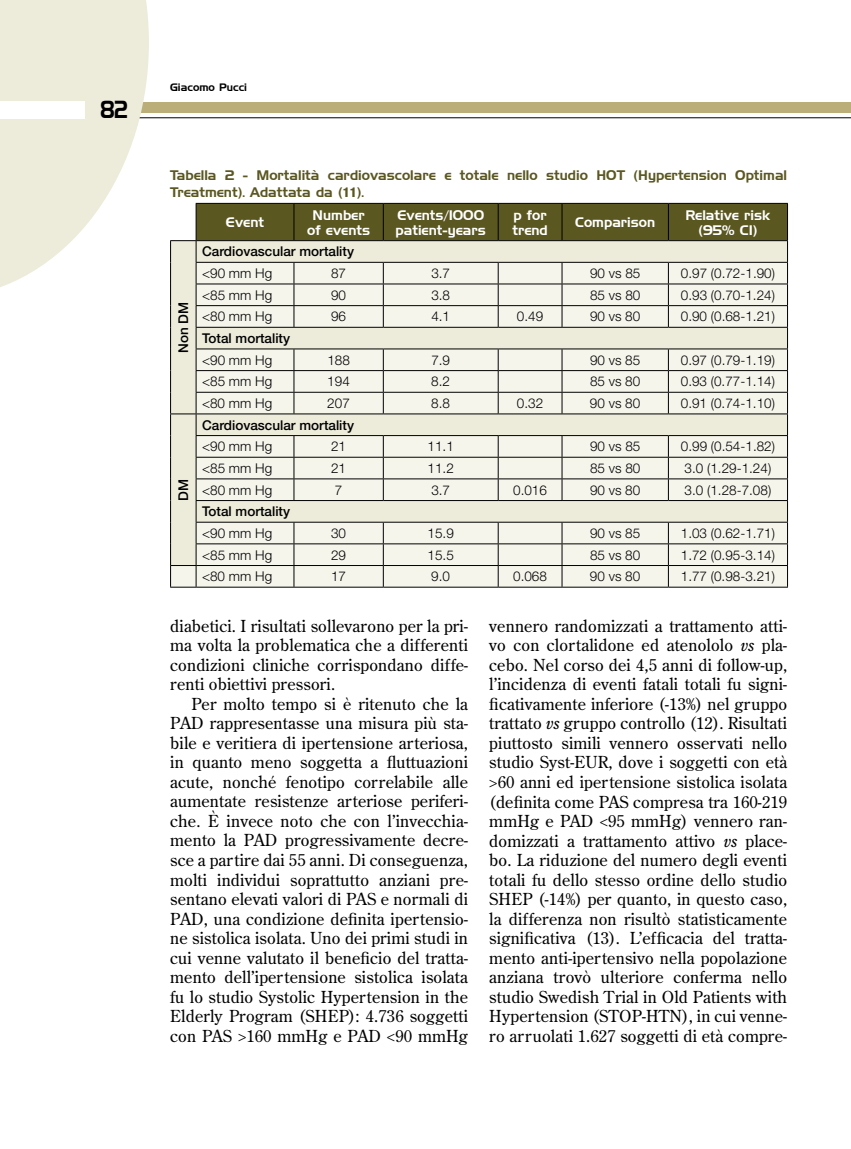
<style>
.page{position:relative;width:851px;height:1149px;background:#fff}
.page>*{position:absolute;margin:0;border:0;box-sizing:border-box;transform-origin:0 0}
.t1{font:24px "Handel Gothic BT";color:#000;scale:.8 1}
.t2{font:16.5px/19.5px "Century Old Style Std";letter-spacing:.01em;color:#000;text-align:justify}
.t3{font:300 13.5px "Helvetica Neue LT Std";color:#000}
.t4{font:13.5px/16.5px "Handel Gothic BT";color:#5a5721}
.t5{font:13.5px/15px "Handel Gothic BT";color:#fff;text-align:center}
.t6{font:500 13.5px "Helvetica Neue LT Std";color:#000}
.t7{font:10.5px "Handel Gothic BT";color:#000}
.s1{font-family:"Helvetica Neue LT Std";font-weight:800;font-stretch:condensed}
.s2{font-style:italic}
</style>
<div class="page">
<hr style="left:0;top:117px;width:850px;height:1px;background:#000">
<div style="left:0;top:102px;width:850px;height:11px;background:#bbae78"></div>
<svg style="left:0;top:0;width:149px;height:287px;fill:#edebda"></svg>
<div style="left:0;top:101px;width:85px;height:17px;background:#fff"></div>
<svg style="left:170px;top:203px;width:618px;height:384px;background:#d8d7c9"></svg>
<hr style="left:196px;top:586px;width:98px;height:1px;background:#000">
<hr style="left:294px;top:586px;width:89px;height:1px;background:#000">
<hr style="left:383px;top:586px;width:115px;height:1px;background:#000">
<hr style="left:498px;top:586px;width:64px;height:1px;background:#000">
<hr style="left:562px;top:586px;width:106px;height:1px;background:#000">
<hr style="left:668px;top:586px;width:119px;height:1px;background:#000">
<h1 class="t1" style="left:100px;top:95px;width:36px">82</h1>
<p class="t7" style="left:170px;top:81px;width:78px">Giacomo Pucci</p>
<p class="t4" style="left:170px;top:167px;width:618px">Tabella 2 - Mortalità cardiovascolare e totale nello studio HOT (Hypertension Optimal<br>Treatment). Adattata da (<span class="s1">11</span>).</p>
<p class="t5" style="left:226px;top:215px;width:40px">Event</p>
<p class="t5" style="left:307px;top:207px;width:64px">Number of events</p>
<p class="t5" style="left:395px;top:207px;width:92px;text-align:left">Events/1000 patient-years</p>
<p class="t5" style="left:512px;top:207px;width:37px;text-align:left">p for trend</p>
<p class="t5" style="left:575px;top:215px;width:82px">Comparison</p>
<p class="t5" style="left:685px;top:207px;width:86px">Relative risk (95% CI)</p>
<p class="t6" style="left:175px;top:353px;width:53px;rotate:-90deg">Non DM</p>
<p class="t6" style="left:175px;top:500px;width:23px;rotate:-90deg">DM</p>
<p class="t6" style="left:202px;top:243px;width:153px">Cardiovascular mortality</p>
<p class="t3" style="left:202px;top:265px;width:72px">&lt;90 mm Hg</p>
<p class="t3" style="left:331px;top:265px;width:17px">87</p>
<p class="t3" style="left:431px;top:265px;width:20px">3.7</p>
<p class="t3" style="left:590px;top:265px;width:52px">90 vs 85</p>
<p class="t3" style="left:680px;top:265px;width:96px">0.97 (0.72-1.90)</p>
<p class="t3" style="left:202px;top:286px;width:72px">&lt;85 mm Hg</p>
<p class="t3" style="left:331px;top:286px;width:17px">90</p>
<p class="t3" style="left:431px;top:286px;width:20px">3.8</p>
<p class="t3" style="left:590px;top:286px;width:52px">85 vs 80</p>
<p class="t3" style="left:680px;top:286px;width:96px">0.93 (0.70-1.24)</p>
<p class="t3" style="left:202px;top:308px;width:72px">&lt;80 mm Hg</p>
<p class="t3" style="left:331px;top:308px;width:17px">96</p>
<p class="t3" style="left:431px;top:308px;width:20px">4.1</p>
<p class="t3" style="left:517px;top:308px;width:28px">0.49</p>
<p class="t3" style="left:590px;top:308px;width:52px">90 vs 80</p>
<p class="t3" style="left:680px;top:308px;width:96px">0.90 (0.68-1.21)</p>
<p class="t6" style="left:202px;top:330px;width:90px">Total mortality</p>
<p class="t3" style="left:202px;top:351px;width:72px">&lt;90 mm Hg</p>
<p class="t3" style="left:327px;top:351px;width:24px">188</p>
<p class="t3" style="left:431px;top:351px;width:20px">7.9</p>
<p class="t3" style="left:590px;top:351px;width:52px">90 vs 85</p>
<p class="t3" style="left:680px;top:351px;width:96px">0.97 (0.79-1.19)</p>
<p class="t3" style="left:202px;top:373px;width:72px">&lt;85 mm Hg</p>
<p class="t3" style="left:327px;top:373px;width:24px">194</p>
<p class="t3" style="left:431px;top:373px;width:20px">8.2</p>
<p class="t3" style="left:590px;top:373px;width:52px">85 vs 80</p>
<p class="t3" style="left:680px;top:373px;width:96px">0.93 (0.77-1.14)</p>
<p class="t3" style="left:202px;top:395px;width:72px">&lt;80 mm Hg</p>
<p class="t3" style="left:327px;top:395px;width:24px">207</p>
<p class="t3" style="left:431px;top:395px;width:20px">8.8</p>
<p class="t3" style="left:517px;top:395px;width:28px">0.32</p>
<p class="t3" style="left:590px;top:395px;width:52px">90 vs 80</p>
<p class="t3" style="left:680px;top:395px;width:96px">0.91 (0.74-1.10)</p>
<p class="t6" style="left:202px;top:416px;width:153px">Cardiovascular mortality</p>
<p class="t3" style="left:202px;top:438px;width:72px">&lt;90 mm Hg</p>
<p class="t3" style="left:331px;top:438px;width:17px">21</p>
<p class="t3" style="left:427px;top:438px;width:28px">11.1</p>
<p class="t3" style="left:590px;top:438px;width:52px">90 vs 85</p>
<p class="t3" style="left:680px;top:438px;width:96px">0.99 (0.54-1.82)</p>
<p class="t3" style="left:202px;top:459px;width:72px">&lt;85 mm Hg</p>
<p class="t3" style="left:331px;top:459px;width:17px">21</p>
<p class="t3" style="left:427px;top:459px;width:28px">11.2</p>
<p class="t3" style="left:590px;top:459px;width:52px">85 vs 80</p>
<p class="t3" style="left:684px;top:459px;width:88px">3.0 (1.29-1.24)</p>
<p class="t3" style="left:202px;top:481px;width:72px">&lt;80 mm Hg</p>
<p class="t3" style="left:335px;top:481px;width:9px">7</p>
<p class="t3" style="left:431px;top:481px;width:20px">3.7</p>
<p class="t3" style="left:513px;top:481px;width:35px">0.016</p>
<p class="t3" style="left:590px;top:481px;width:52px">90 vs 80</p>
<p class="t3" style="left:684px;top:481px;width:88px">3.0 (1.28-7.08)</p>
<p class="t6" style="left:202px;top:503px;width:90px">Total mortality</p>
<p class="t3" style="left:202px;top:524px;width:72px">&lt;90 mm Hg</p>
<p class="t3" style="left:331px;top:524px;width:17px">30</p>
<p class="t3" style="left:427px;top:524px;width:28px">15.9</p>
<p class="t3" style="left:590px;top:524px;width:52px">90 vs 85</p>
<p class="t3" style="left:680px;top:524px;width:96px">1.03 (0.62-1.71)</p>
<p class="t3" style="left:202px;top:546px;width:72px">&lt;85 mm Hg</p>
<p class="t3" style="left:331px;top:546px;width:17px">29</p>
<p class="t3" style="left:427px;top:546px;width:28px">15.5</p>
<p class="t3" style="left:590px;top:546px;width:52px">85 vs 80</p>
<p class="t3" style="left:680px;top:546px;width:96px">1.72 (0.95-3.14)</p>
<p class="t3" style="left:202px;top:568px;width:72px">&lt;80 mm Hg</p>
<p class="t3" style="left:331px;top:568px;width:17px">17</p>
<p class="t3" style="left:431px;top:568px;width:20px">9.0</p>
<p class="t3" style="left:513px;top:568px;width:35px">0.068</p>
<p class="t3" style="left:590px;top:568px;width:52px">90 vs 80</p>
<p class="t3" style="left:680px;top:568px;width:96px">1.77 (0.98-3.21)</p>
<p class="t2" style="left:170px;top:615px;width:299px">diabetici. I risultati sollevarono per la pri&shy;ma volta la problematica che a differenti condizioni cliniche corrispondano diffe&shy;renti obiettivi pressori.</p>
<p class="t2" style="left:170px;top:693px;width:299px;text-indent:21px">Per molto tempo si è ritenuto che la PAD rappresentasse una misura più sta&shy;bile e veritiera di ipertensione arteriosa, in quanto meno soggetta a fluttuazioni acute, nonché fenotipo correlabile alle aumentate resistenze arteriose periferi&shy;che. È invece noto che con l’invecchia&shy;mento la PAD progressivamente decre&shy;sce a partire dai 55 anni. Di conseguenza, molti individui soprattutto anziani pre&shy;sentano elevati valori di PAS e normali di PAD, una condizione definita ipertensio&shy;ne sistolica isolata. Uno dei primi studi in cui venne valutato il beneficio del tratta&shy;mento dell’ipertensione sistolica isolata fu lo studio Systolic Hypertension in the Elderly Program (SHEP): 4.736 soggetti con PAS &gt;160 mmHg e PAD &lt;90 mmHg</p>
<p class="t2" style="left:489px;top:615px;width:299px">vennero randomizzati a trattamento atti&shy;vo con clortalidone ed atenololo <span class="s2">vs</span> pla&shy;cebo. Nel corso dei 4,5 anni di follow-up, l’incidenza di eventi fatali totali fu signi&shy;ficativamente inferiore (-13%) nel gruppo trattato <span class="s2">vs</span> gruppo controllo (12). Risultati piuttosto simili vennero osservati nello studio Syst-EUR, dove i soggetti con età &gt;60 anni ed ipertensione sistolica isolata (definita come PAS compresa tra 160-219 mmHg e PAD &lt;95 mmHg) vennero ran&shy;domizzati a trattamento attivo <span class="s2">vs</span> place&shy;bo. La riduzione del numero degli eventi totali fu dello stesso ordine dello studio SHEP (-14%) per quanto, in questo caso, la differenza non risultò statisticamente significativa (13). L’efficacia del tratta&shy;mento anti-ipertensivo nella popolazione anziana trovò ulteriore conferma nello studio Swedish Trial in Old Patients with Hypertension (STOP-HTN), in cui venne&shy;ro arruolati 1.627 soggetti di età compre-</p>
</div>
